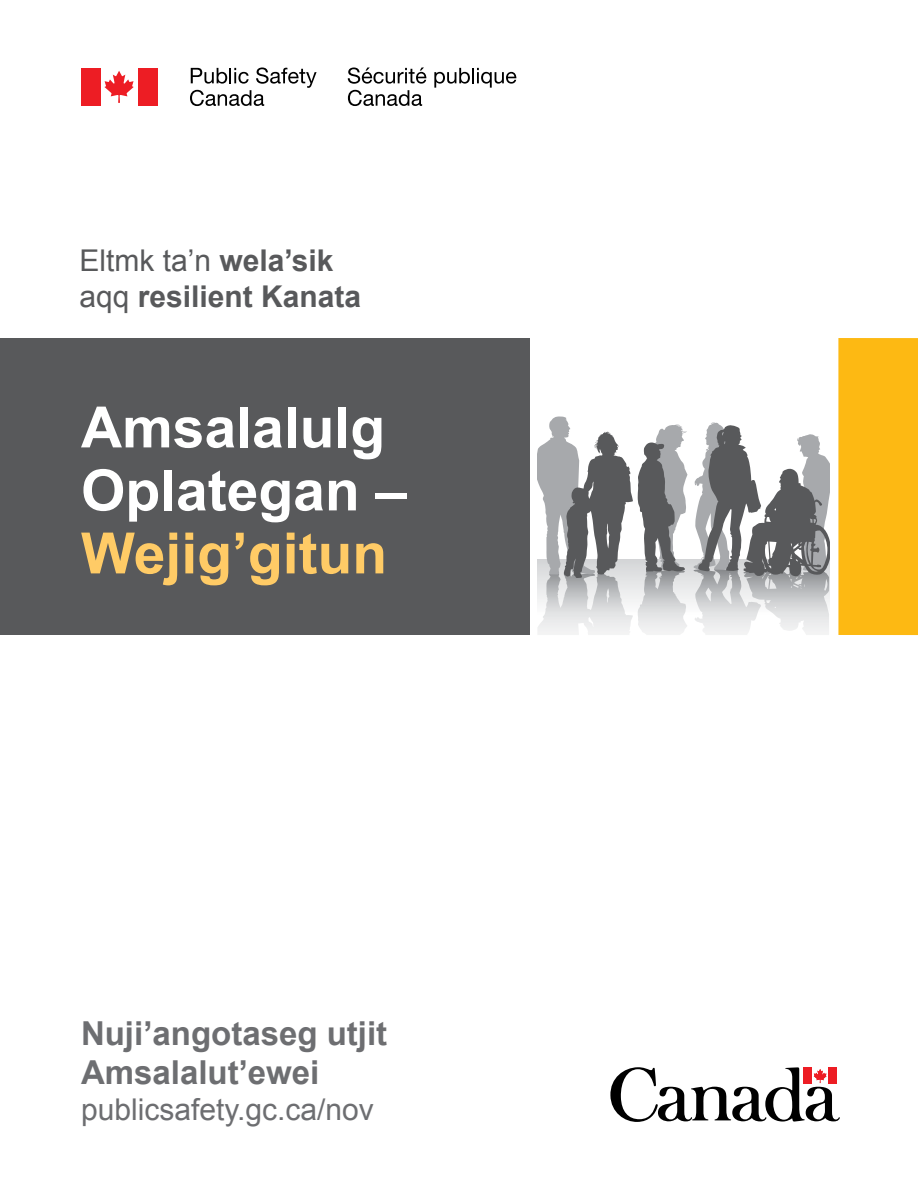
<style>
.page{position:relative;width:918px;height:1188px;background:#fff}
.page>*{position:absolute;margin:0;border:0;box-sizing:border-box;transform-origin:0 0}
.heads_1{font:700 57px/63px "Arial";color:#fff}
.heads_1-2{font:700 57px "Arial";color:#ffcb66}
.body_text{font:700 33px/39px "Arial";color:#6d6e71}
.body_text-2{font:700 30px/36px "Arial";color:#58595b}
.body_text-3{font:30px "Arial";color:#6d6e71}
.s1{font-weight:400}
</style>
<div class="page">
<svg style="left:610px;top:1067px;width:230px;height:55px"></svg>
<div style="left:0;top:338px;width:529px;height:297px;background:#58595b"></div>
<div style="left:838px;top:338px;width:80px;height:297px;background:#fdb913"></div>
<svg style="left:104px;top:71px;width:30px;height:32px"></svg>
<div style="left:81px;top:68px;width:19px;height:38px;background:#ed1d24"></div>
<div style="left:138px;top:68px;width:19px;height:38px;background:#ed1d24"></div>
<svg style="left:348px;top:67px;width:78px;height:17px"></svg>
<svg style="left:434px;top:68px;width:82px;height:20px"></svg>
<svg style="left:348px;top:90px;width:74px;height:16px"></svg>
<svg style="left:190px;top:68px;width:127px;height:38px"></svg>
<div style="left:537px;top:559px;width:292px;height:77px;background:linear-gradient(to bottom,#d6d8d9,#fff)"></div>
<img style="left:638px;top:578px;width:49px;height:57px">
<img style="left:761px;top:576px;width:68px;height:59px">
<img style="left:694px;top:576px;width:67px;height:59px">
<img style="left:537px;top:578px;width:96px;height:57px">
<svg style="left:694px;top:422px;width:135px;height:154px"></svg>
<svg style="left:537px;top:416px;width:150px;height:162px"></svg>
<p class="body_text-2" style="left:80px;top:244px;width:283px"><span class="s1">Eltmk ta’n</span> wela’sik <span class="s1">aqq</span> resilient Kanata</p>
<p class="heads_1" style="left:81px;top:398px;width:328px">Amsalalulg<br>Oplategan –</p>
<p class="heads_1-2" style="left:81px;top:516px;width:308px">Wejig’gitun</p>
<p class="body_text" style="left:81px;top:1015px;width:308px">Nuji’angotaseg utjit<br>Amsalalut’ewei</p>
<p class="body_text-3" style="left:81px;top:1090px;width:294px">publicsafety.gc.ca/nov</p>
</div>
